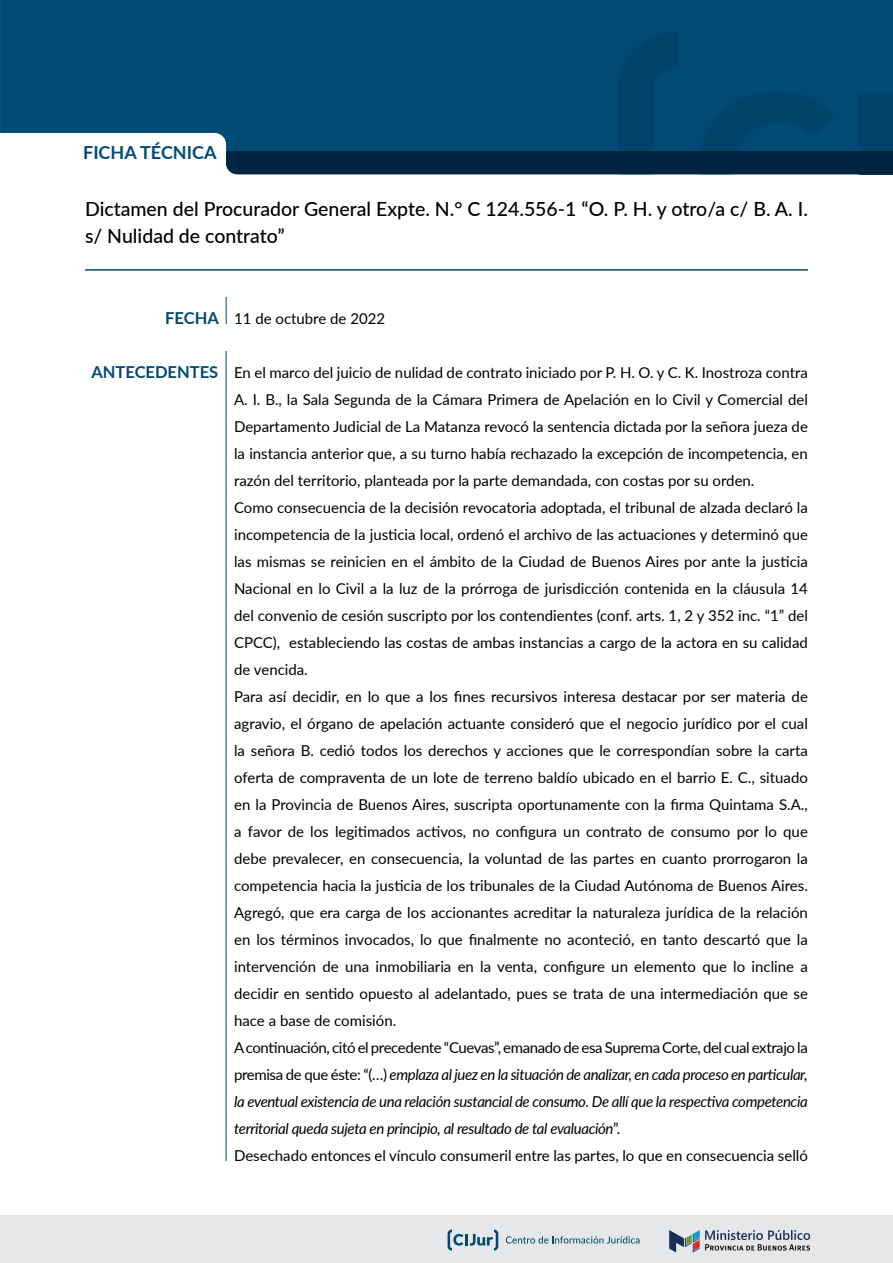
<style>
.page{position:relative;width:893px;height:1263px;background:#fff}
.page>*{position:absolute;margin:0;border:0;box-sizing:border-box;transform-origin:0 0}
.t1{font:500 19.5px/27px "Lato";color:#000}
.t2{font:700 18px "Lato";color:#004b74}
.t3{font:700 16.5px "Lato";color:#004b74}
.t4{font:15px/27px "Lato";color:#000}
.s1{font-weight:700;font-size:16.5px;color:#004b74}
.s2{font-style:italic}
</style>
<div class="page">
<div style="left:0;top:1215px;width:893px;height:48px;background:#e6e7e8"></div>
<svg style="left:669px;top:1230px;width:141px;height:22px"></svg>
<svg style="left:506px;top:1236px;width:133px;height:7px"></svg>
<svg style="left:448px;top:1229px;width:50px;height:21px"></svg>
<div style="left:0;top:0;width:893px;height:143px;background:#004b74"></div>
<svg style="left:226px;top:32px;width:667px;height:142px;background:#00446b"></svg>
<hr style="left:85px;top:269px;width:723px;height:2px;background:#004b74">
<svg style="left:226px;top:297px;width:1px;height:27px"></svg>
<hr style="left:226px;top:351px;width:1px;height:810px;background:#004b74">
<p class="t2" style="left:83px;top:139px;width:135px">FICHA TÉCNICA</p>
<h1 class="t1" style="left:85px;top:195px;width:724px">Dictamen del Procurador General Expte. N.° C 124.556-1 “O. P. H. y otro/a c/ B. A. I. s/ Nulidad de contrato”</h1>
<p class="t4" style="left:165px;top:304px;width:221px"><span class="s1">FECHA</span> 11 de octubre de 2022</p>
<p class="t3" style="left:91px;top:360px;width:128px">ANTECEDENTES</p>
<p class="t4" style="left:234px;top:358px;width:575px">En el marco del juicio de nulidad de contrato iniciado por P. H. O. y C. K. Inostroza contra A. I. B., la Sala Segunda de la Cámara Primera de Apelación en lo Civil y Comercial del Departamento Judicial de La Matanza revocó la sentencia dictada por la señora jueza de la instancia anterior que, a su turno había rechazado la excepción de incompetencia, en razón del territorio, planteada por la parte demandada, con costas por su orden.<br>Como consecuencia de la decisión revocatoria adoptada, el tribunal de alzada declaró la incompetencia de la justicia local, ordenó el archivo de las actuaciones y determinó que las mismas se reinicien en el ámbito de la Ciudad de Buenos Aires por ante la justicia Nacional en lo Civil a la luz de la prórroga de jurisdicción contenida en la cláusula 14 del convenio de cesión suscripto por los contendientes (conf. arts. 1, 2 y 352 inc. “1” del CPCC), estableciendo las costas de ambas instancias a cargo de la actora en su calidad de vencida.<br>Para así decidir, en lo que a los fines recursivos interesa destacar por ser materia de agravio, el órgano de apelación actuante consideró que el negocio jurídico por el cual la señora B. cedió todos los derechos y acciones que le correspondían sobre la carta oferta de compraventa de un lote de terreno baldío ubicado en el barrio E. C., situado en la Provincia de Buenos Aires, suscripta oportunamente con la firma Quintama S.A., a favor de los legitimados activos, no configura un contrato de consumo por lo que debe prevalecer, en consecuencia, la voluntad de las partes en cuanto prorrogaron la competencia hacia la justicia de los tribunales de la Ciudad Autónoma de Buenos Aires.<br>Agregó, que era carga de los accionantes acreditar la naturaleza jurídica de la relación en los términos invocados, lo que finalmente no aconteció, en tanto descartó que la intervención de una inmobiliaria en la venta, configure un elemento que lo incline a decidir en sentido opuesto al adelantado, pues se trata de una intermediación que se hace a base de comisión.<br>A continuación, citó el precedente “Cuevas”, emanado de esa Suprema Corte, del cual extrajo la premisa de que éste: “(…) <span class="s2">emplaza al juez en la situación de analizar, en cada proceso en particular, la eventual existencia de una relación sustancial de consumo. De allí que la respectiva competencia territorial queda sujeta en principio, al resultado de tal evaluación</span>”.<br>Desechado entonces el vínculo consumeril entre las partes, lo que en consecuencia selló</p>
</div>
